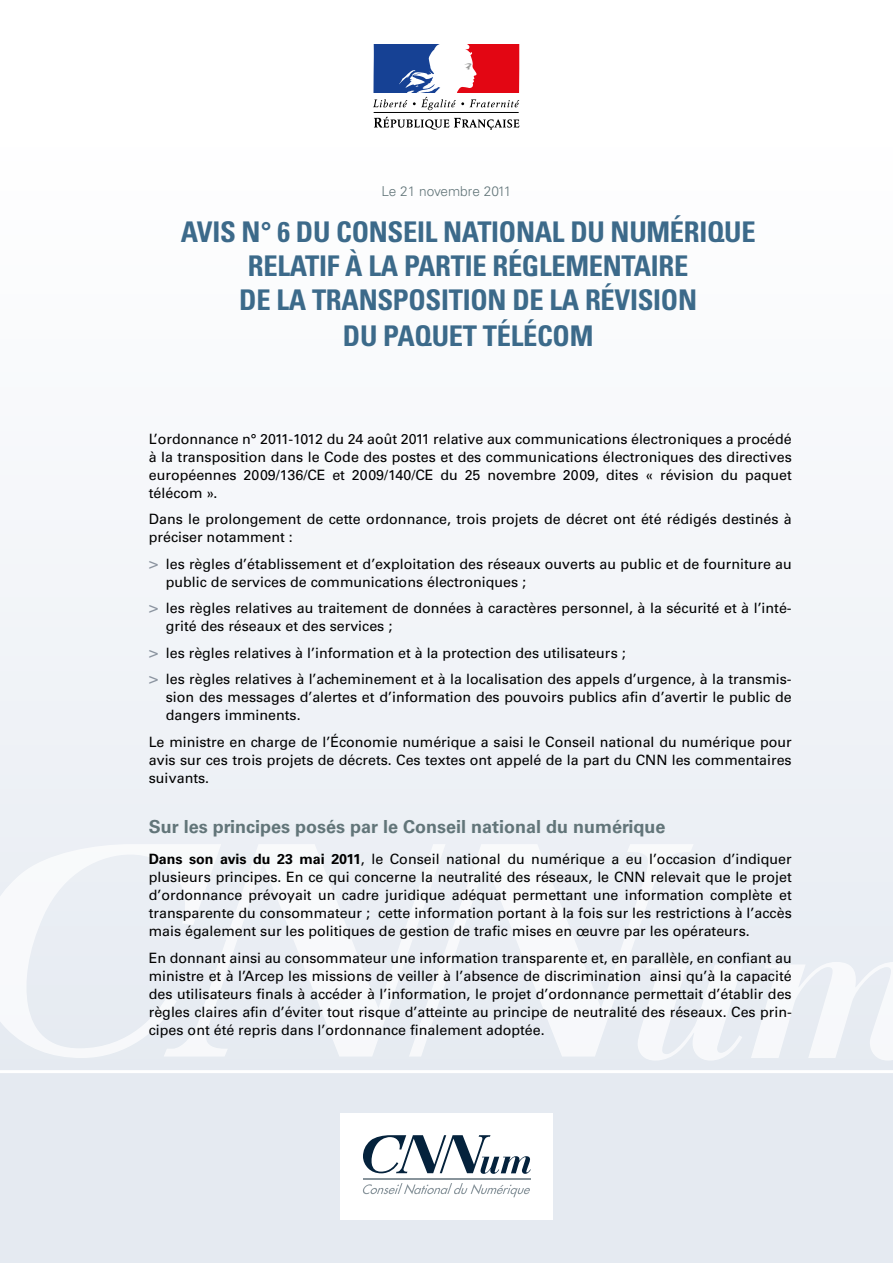
<style>
.page{position:relative;width:893px;height:1263px;background:#fff}
.page>*{position:absolute;margin:0;border:0;box-sizing:border-box;transform-origin:0 0}
.t1{font:700 condensed 28.5px/34.8px "Univers LT";letter-spacing:-.01em;color:#3c6a8a;text-align:center}
.t2{font:700 18px "Univers LT";color:#627579}
.t3{font:14.25px/18px "Univers LT";color:#000}
.t4{font:300 13.65px "Univers LT";color:#627579}
.s1{font-size:16.5px;color:#8a939f}
.s2{font-weight:700}
</style>
<div class="page">
<div style="left:0;top:0;width:893px;height:1263px;background:linear-gradient(to bottom,#fff,#e2e7ef)"></div>
<svg style="left:0;top:844px;width:221px;height:214px;fill:#e9eef4"></svg>
<svg style="left:446px;top:844px;width:248px;height:212px;fill:#eaeef4"></svg>
<svg style="left:164px;top:844px;width:282px;height:212px;fill:#eaeef4"></svg>
<svg style="left:638px;top:964px;width:105px;height:96px"></svg>
<svg style="left:751px;top:533px;width:142px;height:527px"></svg>
<div style="left:372px;top:43px;width:149px;height:88px;background:#fff"></div>
<svg style="left:374px;top:117px;width:145px;height:13px"></svg>
<hr style="left:374px;top:112px;width:145px;height:1px;background:#000">
<svg style="left:373px;top:44px;width:146px;height:66px"></svg>
<hr style="left:0;top:1070px;width:893px;height:3px;background:#fff">
<div style="left:340px;top:1113px;width:213px;height:106px;background:#fff"></div>
<svg style="left:363px;top:1135px;width:168px;height:39px"></svg>
<svg style="left:362px;top:1183px;width:168px;height:14px"></svg>
<hr style="left:363px;top:1178px;width:168px;height:1px;background:#88949b">
<p class="t4" style="left:381px;top:183px;width:132px">Le 21 novembre 2011</p>
<h1 class="t1" style="left:181px;top:214px;width:576px">AVIS N° 6 DU CONSEIL NATIONAL DU NUMÉRIQUE<br>RELATIF À LA PARTIE RÉGLEMENTAIRE<br>DE LA TRANSPOSITION DE LA RÉVISION<br>DU PAQUET TÉLÉCOM</h1>
<p class="t3" style="left:149px;top:430px;width:644px;text-align:justify">L’ordonnance n° 2011-1012 du 24 août 2011 relative aux communications électroniques a procédé à la transposition dans le Code des postes et des communications électroniques des directives européennes 2009/136/CE et 2009/140/CE du 25 novembre 2009, dites « révision du paquet télécom ».</p>
<p class="t3" style="left:149px;top:510px;width:644px">Dans le prolongement de cette ordonnance, trois projets de décret ont été rédigés destinés à préciser notamment :</p>
<p class="t3" style="left:166px;top:555px;width:627px;text-indent:-17px"><span class="s1">&gt;</span> les règles d’établissement et d’exploitation des réseaux ouverts au public et de fourniture au public de services de communications électroniques ;</p>
<p class="t3" style="left:166px;top:599px;width:627px;text-indent:-17px"><span class="s1">&gt;</span> les règles relatives au traitement de données à caractères personnel, à la sécurité et à l’inté&shy;grité des réseaux et des services ;</p>
<p class="t3" style="left:149px;top:639px;width:644px;line-height:26.5px"><span class="s1">&gt;</span> les règles relatives à l’information et à la protection des utilisateurs ;<br><span class="s1">&gt;</span> les règles relatives à l’acheminement et à la localisation des appels d’urgence, à la transmis-</p>
<p class="t3" style="left:166px;top:688px;width:627px">sion des messages d’alertes et d’information des pouvoirs publics afin d’avertir le public de dangers imminents.</p>
<p class="t3" style="left:149px;top:733px;width:644px;text-align:justify">Le ministre en charge de l’Économie numérique a saisi le Conseil national du numérique pour avis sur ces trois projets de décrets. Ces textes ont appelé de la part du CNN les commentaires suivants.</p>
<p class="t2" style="left:149px;top:816px;width:518px">Sur les principes posés par le Conseil national du numérique</p>
<p class="t3" style="left:149px;top:850px;width:644px;text-align:justify"><span class="s2">Dans son avis du 23 mai 2011</span>, le Conseil national du numérique a eu l’occasion d’indiquer plusieurs principes. En ce qui concerne la neutralité des réseaux, le CNN relevait que le projet d’ordonnance prévoyait un cadre juridique adéquat permettant une information complète et transparente du consommateur ; cette information portant à la fois sur les restrictions à l’accès mais également sur les politiques de gestion de trafic mises en œuvre par les opérateurs.</p>
<p class="t3" style="left:149px;top:949px;width:644px;text-align:justify">En donnant ainsi au consommateur une information transparente et, en parallèle, en confiant au ministre et à l’Arcep les missions de veiller à l’absence de discrimination ainsi qu’à la capacité des utilisateurs finals à accéder à l’information, le projet d’ordonnance permettait d’établir des règles claires afin d’éviter tout risque d’atteinte au principe de neutralité des réseaux. Ces prin&shy;cipes ont été repris dans l’ordonnance finalement adoptée.</p>
</div>
